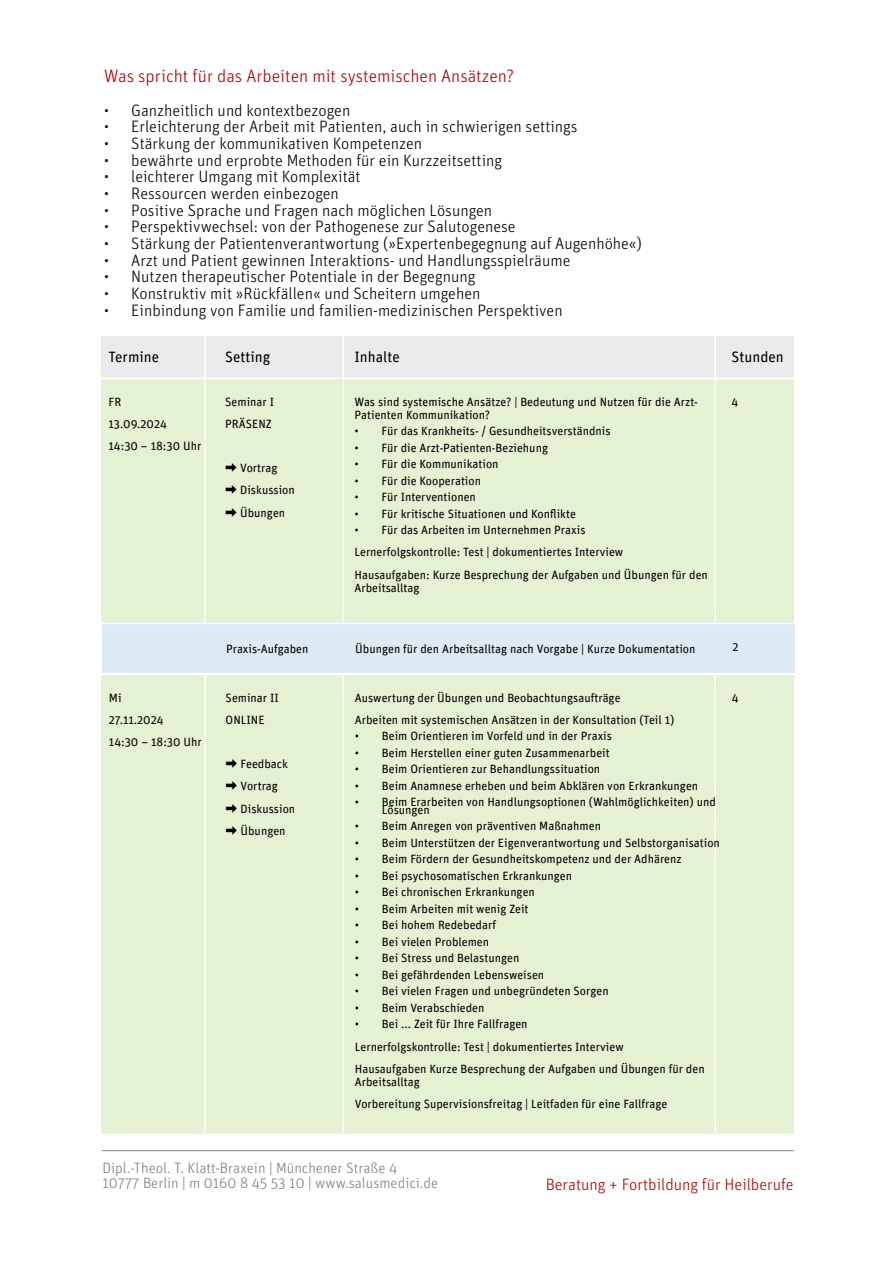
<style>
.page{position:relative;width:894px;height:1263px;background:#fff}
.page>*{position:absolute;margin:0;border:0;box-sizing:border-box;transform-origin:0 0}
.t1{font:300 18px "Unit OT";color:#b00004}
.t2{font:300 16.5px "Unit OT";color:#000}
.t3{font:300 16.5px "Unit OT";color:#a60805}
.t4{font:300 15px/15.1px "Unit OT";color:#7f7f7f}
.t5{font:15px "Unit";color:#000}
.t6{font:12px/22.2px "Unit";color:#000}
.s1{font-family:"Hiragino Sans W4"}
</style>
<div class="page">
<div style="left:102px;top:674px;width:691px;height:460px;background:#e4f1d2"></div>
<hr style="left:102px;top:1150px;width:691px;height:1px;background:#7f7f7f">
<div style="left:101px;top:336px;width:692px;height:42px;background:#ebebeb"></div>
<div style="left:101px;top:378px;width:692px;height:244px;background:#e4f1d2"></div>
<hr style="left:204px;top:336px;width:2px;height:803px;background:#fff">
<hr style="left:342px;top:336px;width:2px;height:803px;background:#fff">
<hr style="left:714px;top:336px;width:2px;height:803px;background:#fff">
<div style="left:102px;top:622px;width:692px;height:52px;background:#dde9f3"></div>
<hr style="left:92px;top:378px;width:708px;height:1px;background:#fff">
<hr style="left:93px;top:674px;width:707px;height:1px;background:#fff">
<hr style="left:93px;top:623px;width:707px;height:1px;background:#fff">
<hr style="left:93px;top:673px;width:707px;height:1px;background:#fff">
<h1 class="t1" style="left:104px;top:68px;width:411px">Was spricht für das Arbeiten mit systemischen Ansätzen?</h1>
<h2 class="t2" style="left:104px;top:103px;width:248px">• Ganzheitlich und kontextbezogen</h2>
<h2 class="t2" style="left:104px;top:119px;width:475px">• Erleichterung der Arbeit mit Patienten, auch in schwierigen settings</h2>
<h2 class="t2" style="left:104px;top:136px;width:319px">• Stärkung der kommunikativen Kompetenzen</h2>
<h2 class="t2" style="left:104px;top:153px;width:399px">• bewährte und erprobte Methoden für ein Kurzzeitsetting</h2>
<h2 class="t2" style="left:104px;top:169px;width:258px">• leichterer Umgang mit Komplexität</h2>
<h2 class="t2" style="left:104px;top:186px;width:236px">• Ressourcen werden einbezogen</h2>
<h2 class="t2" style="left:104px;top:203px;width:389px">• Positive Sprache und Fragen nach möglichen Lösungen</h2>
<h2 class="t2" style="left:104px;top:219px;width:413px">• Perspektivwechsel: von der Pathogenese zur Salutogenese</h2>
<h2 class="t2" style="left:104px;top:236px;width:539px">• Stärkung der Patientenverantwortung (»Expertenbegegnung auf Augenhöhe«)</h2>
<h2 class="t2" style="left:104px;top:253px;width:468px">• Arzt und Patient gewinnen Interaktions- und Handlungsspielräume</h2>
<h2 class="t2" style="left:104px;top:269px;width:372px">• Nutzen therapeutischer Potentiale in der Begegnung</h2>
<h2 class="t2" style="left:104px;top:286px;width:378px">• Konstruktiv mit »Rückfällen« und Scheitern umgehen</h2>
<h2 class="t2" style="left:104px;top:303px;width:460px">• Einbindung von Familie und familien-medizinischen Perspektiven</h2>
<p class="t5" style="left:108px;top:352px;width:52px">Termine</p>
<p class="t6" style="left:108px;top:392px;width:94px">FR<br>13.09.2024<br>14:30 – 18:30 Uhr</p>
<p class="t5" style="left:354px;top:352px;width:47px">Inhalte</p>
<p class="t6" style="left:354px;top:396px;width:344px;line-height:13.2px">Was sind systemische Ansätze? | Bedeutung und Nutzen für die Arzt-<br>Patienten Kommunikation?</p>
<p class="t6" style="left:354px;top:422px;width:258px">• Für das Krankheits- / Gesundheitsverständnis</p>
<p class="t6" style="left:354px;top:438px;width:195px">• Für die Arzt-Patienten-Beziehung</p>
<p class="t6" style="left:354px;top:455px;width:146px">• Für die Kommunikation</p>
<p class="t6" style="left:354px;top:471px;width:128px">• Für die Kooperation</p>
<p class="t6" style="left:354px;top:488px;width:123px">• Für Interventionen</p>
<p class="t6" style="left:354px;top:504px;width:223px">• Für kritische Situationen und Konflikte</p>
<p class="t6" style="left:354px;top:521px;width:355px">• Für das Arbeiten im Unternehmen Praxis<br>Lernerfolgskontrolle: Test | dokumentiertes Interview<br>Hausaufgaben: Kurze Besprechung der Aufgaben und Übungen für den</p>
<p class="t6" style="left:354px;top:578px;width:66px">Arbeitsalltag</p>
<p class="t5" style="left:225px;top:352px;width:47px">Setting</p>
<p class="t6" style="left:225px;top:392px;width:50px">Seminar I<br>PRÄSENZ</p>
<p class="t6" style="left:225px;top:458px;width:71px"><span class="s1">➡</span> Vortrag<br><span class="s1">➡</span> Diskussion <span class="s1">➡</span> Übungen</p>
<p class="t5" style="left:731px;top:352px;width:54px">Stunden</p>
<p class="t6" style="left:731px;top:392px;width:8px">4</p>
<p class="t6" style="left:109px;top:688px;width:94px">Mi<br>27.11.2024<br>14:30 – 18:30 Uhr</p>
<p class="t6" style="left:226px;top:640px;width:84px">Praxis-Aufgaben</p>
<p class="t6" style="left:226px;top:688px;width:55px">Seminar II<br>ONLINE</p>
<p class="t6" style="left:226px;top:754px;width:71px"><span class="s1">➡</span> Feedback <span class="s1">➡</span> Vortrag<br><span class="s1">➡</span> Diskussion <span class="s1">➡</span> Übungen</p>
<p class="t6" style="left:355px;top:640px;width:341px">Übungen für den Arbeitsalltag nach Vorgabe | Kurze Dokumentation</p>
<p class="t6" style="left:732px;top:637px;width:8px">2</p>
<p class="t6" style="left:355px;top:688px;width:321px">Auswertung der Übungen und Beobachtungsaufträge<br>Arbeiten mit systemischen Ansätzen in der Konsultation (Teil 1)</p>
<p class="t6" style="left:355px;top:727px;width:258px">• Beim Orientieren im Vorfeld und in der Praxis</p>
<p class="t6" style="left:355px;top:743px;width:256px">• Beim Herstellen einer guten Zusammenarbeit</p>
<p class="t6" style="left:355px;top:760px;width:247px">• Beim Orientieren zur Behandlungssituation</p>
<p class="t6" style="left:355px;top:776px;width:345px">• Beim Anamnese erheben und beim Abklären von Erkrankungen</p>
<p class="t6" style="left:355px;top:793px;width:362px">• Beim Erarbeiten von Handlungsoptionen (Wahlmöglichkeiten) und</p>
<p class="t6" style="left:382px;top:800px;width:49px">Lösungen</p>
<p class="t6" style="left:355px;top:817px;width:247px">• Beim Anregen von präventiven Maßnahmen</p>
<p class="t6" style="left:355px;top:833px;width:366px">• Beim Unterstützen der Eigenverantwortung und Selbstorganisation</p>
<p class="t6" style="left:355px;top:850px;width:328px">• Beim Fördern der Gesundheitskompetenz und der Adhärenz</p>
<p class="t6" style="left:355px;top:866px;width:219px">• Bei psychosomatischen Erkrankungen</p>
<p class="t6" style="left:355px;top:883px;width:181px">• Bei chronischen Erkrankungen</p>
<p class="t6" style="left:355px;top:899px;width:175px">• Beim Arbeiten mit wenig Zeit</p>
<p class="t6" style="left:355px;top:916px;width:143px">• Bei hohem Redebedarf</p>
<p class="t6" style="left:355px;top:932px;width:136px">• Bei vielen Problemen</p>
<p class="t6" style="left:355px;top:949px;width:166px">• Bei Stress und Belastungen</p>
<p class="t6" style="left:355px;top:965px;width:191px">• Bei gefährdenden Lebensweisen</p>
<p class="t6" style="left:355px;top:982px;width:255px">• Bei vielen Fragen und unbegründeten Sorgen</p>
<p class="t6" style="left:355px;top:998px;width:131px">• Beim Verabschieden</p>
<p class="t6" style="left:355px;top:1015px;width:351px">• Bei ... Zeit für Ihre Fallfragen<br>Lernerfolgskontrolle: Test | dokumentiertes Interview<br>Hausaufgaben Kurze Besprechung der Aufgaben und Übungen für den</p>
<p class="t6" style="left:355px;top:1072px;width:314px">Arbeitsalltag<br>Vorbereitung Supervisionsfreitag | Leitfaden für eine Fallfrage</p>
<p class="t6" style="left:732px;top:688px;width:8px">4</p>
<p class="t4" style="left:102px;top:1161px;width:337px">Dipl.-Theol. T. Klatt-Braxein | Münchener Straße 4<br>10777 Berlin | m 0160 8 45 53 10 | www.salusmedici.de</p>
<h2 class="t3" style="left:545px;top:1177px;width:249px">Beratung + Fortbildung für Heilberufe</h2>
</div>
